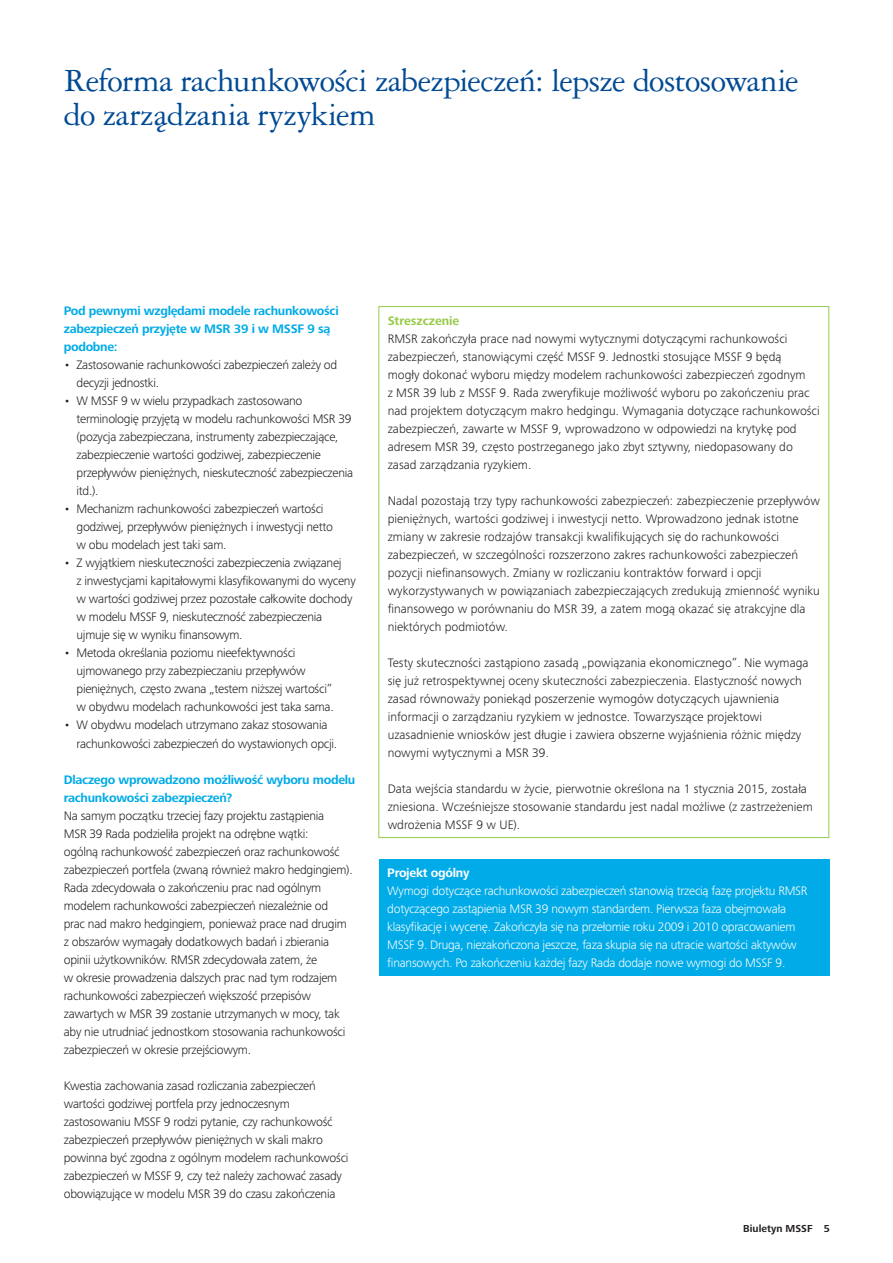
<style>
.page{position:relative;width:893px;height:1263px;background:#fff}
.page>*{position:absolute;margin:0;border:0;box-sizing:border-box;transform-origin:0 0}
.t1{font:34.5px/34.5px "Garamond 3 CE";letter-spacing:-.015em;color:#014a94}
.t2{font:300 12.75px/18px "Frutiger Next Pro";letter-spacing:-.02em;color:#231f20}
.t3{font:300 12.75px/18px "Frutiger Next Pro";color:#231f20}
.t4{font:300 12.75px/18px "Frutiger Next Pro";letter-spacing:-.02em;color:#fff}
.t5{font:700 12.75px/18px "Frutiger Next Pro";letter-spacing:-.02em;color:#00abe7}
.t6{font:700 12.75px "Frutiger Next Pro";letter-spacing:-.02em;color:#fff}
.t7{font:700 12.75px "Frutiger Next Pro";color:#97ca49}
.t8{font:700 10.5px "Frutiger Next Pro";color:#231f20}
</style>
<div class="page">
<div style="left:379px;top:860px;width:450px;height:116px;background:#00abe7"></div>
<h1 class="t1" style="left:64px;top:63px;width:736px">Reforma rachunkowości zabezpieczeń: lepsze dostosowanie do zarządzania ryzykiem</h1>
<p class="t5" style="left:64px;top:302px;width:276px">Pod pewnymi względami modele rachunkowości zabezpieczeń przyjęte w MSR 39 i w MSSF 9 są podobne:</p>
<p class="t2" style="left:77px;top:356px;width:262px;text-indent:-13px">• Zastosowanie rachunkowości zabezpieczeń zależy od decyzji jednostki.</p>
<p class="t2" style="left:77px;top:392px;width:278px;text-indent:-13px">• W MSSF 9 w wielu przypadkach zastosowano terminologię przyjętą w modelu rachunkowości MSR 39 (pozycja zabezpieczana, instrumenty zabezpieczające, zabezpieczenie wartości godziwej, zabezpieczenie przepływów pieniężnych, nieskuteczność zabezpieczenia itd.).</p>
<p class="t2" style="left:77px;top:500px;width:258px;text-indent:-13px">• Mechanizm rachunkowości zabezpieczeń wartości godziwej, przepływów pieniężnych i inwestycji netto w obu modelach jest taki sam.</p>
<p class="t2" style="left:77px;top:554px;width:281px;text-indent:-13px">• Z wyjątkiem nieskuteczności zabezpieczenia związanej<br>z inwestycjami kapitałowymi klasyfikowanymi do wyceny w wartości godziwej przez pozostałe całkowite dochody w modelu MSSF 9, nieskuteczność zabezpieczenia ujmuje się w wyniku finansowym.</p>
<p class="t2" style="left:77px;top:644px;width:259px;text-indent:-13px">• Metoda określania poziomu nieefektywności ujmowanego przy zabezpieczaniu przepływów pieniężnych, często zwana „testem niższej wartości” w obydwu modelach rachunkowości jest taka sama.</p>
<p class="t2" style="left:77px;top:716px;width:262px;text-indent:-13px">• W obydwu modelach utrzymano zakaz stosowania rachunkowości zabezpieczeń do wystawionych opcji.</p>
<p class="t5" style="left:64px;top:770px;width:293px">Dlaczego wprowadzono możliwość wyboru modelu rachunkowości zabezpieczeń?</p>
<p class="t2" style="left:64px;top:806px;width:290px">Na samym początku trzeciej fazy projektu zastąpienia<br>MSR 39 Rada podzieliła projekt na odrębne wątki:<br>ogólną rachunkowość zabezpieczeń oraz rachunkowość zabezpieczeń portfela (zwaną również makro hedgingiem).<br>Rada zdecydowała o zakończeniu prac nad ogólnym modelem rachunkowości zabezpieczeń niezależnie od<br>prac nad makro hedgingiem, ponieważ prace nad drugim z obszarów wymagały dodatkowych badań i zbierania opinii użytkowników. RMSR zdecydowała zatem, że<br>w okresie prowadzenia dalszych prac nad tym rodzajem rachunkowości zabezpieczeń większość przepisów zawartych w MSR 39 zostanie utrzymanych w mocy, tak aby nie utrudniać jednostkom stosowania rachunkowości zabezpieczeń w okresie przejściowym.</p>
<p class="t2" style="left:64px;top:1076px;width:286px">Kwestia zachowania zasad rozliczania zabezpieczeń wartości godziwej portfela przy jednoczesnym zastosowaniu MSSF 9 rodzi pytanie, czy rachunkowość zabezpieczeń przepływów pieniężnych w skali makro powinna być zgodna z ogólnym modelem rachunkowości zabezpieczeń w MSSF 9, czy też należy zachować zasady obowiązujące w modelu MSR 39 do czasu zakończenia</p>
<p class="t7" style="left:388px;top:313px;width:73px">Streszczenie</p>
<p class="t3" style="left:388px;top:329px;width:434px">RMSR zakończyła prace nad nowymi wytycznymi dotyczącymi rachunkowości zabezpieczeń, stanowiącymi część MSSF 9. Jednostki stosujące MSSF 9 będą<br>mogły dokonać wyboru między modelem rachunkowości zabezpieczeń zgodnym<br>z MSR 39 lub z MSSF 9. Rada zweryfikuje możliwość wyboru po zakończeniu prac nad projektem dotyczącym makro hedgingu. Wymagania dotyczące rachunkowości zabezpieczeń, zawarte w MSSF 9, wprowadzono w odpowiedzi na krytykę pod adresem MSR 39, często postrzeganego jako zbyt sztywny, niedopasowany do zasad zarządzania ryzykiem.</p>
<p class="t3" style="left:388px;top:492px;width:434px">Nadal pozostają trzy typy rachunkowości zabezpieczeń: zabezpieczenie przepływów pieniężnych, wartości godziwej i inwestycji netto. Wprowadzono jednak istotne zmiany w zakresie rodzajów transakcji kwalifikujących się do rachunkowości zabezpieczeń, w szczególności rozszerzono zakres rachunkowości zabezpieczeń pozycji niefinansowych. Zmiany w rozliczaniu kontraktów forward i opcji wykorzystywanych w powiązaniach zabezpieczających zredukują zmienność wyniku finansowego w porównaniu do MSR 39, a zatem mogą okazać się atrakcyjne dla niektórych podmiotów.</p>
<p class="t3" style="left:388px;top:654px;width:422px">Testy skuteczności zastąpiono zasadą „powiązania ekonomicznego”. Nie wymaga się już retrospektywnej oceny skuteczności zabezpieczenia. Elastyczność nowych zasad równoważy poniekąd poszerzenie wymogów dotyczących ujawnienia informacji o zarządzaniu ryzykiem w jednostce. Towarzyszące projektowi uzasadnienie wniosków jest długie i zawiera obszerne wyjaśnienia różnic między nowymi wytycznymi a MSR 39.</p>
<p class="t3" style="left:388px;top:780px;width:427px">Data wejścia standardu w życie, pierwotnie określona na 1 stycznia 2015, została zniesiona. Wcześniejsze stosowanie standardu jest nadal możliwe (z zastrzeżeniem wdrożenia MSSF 9 w UE).</p>
<p class="t6" style="left:387px;top:866px;width:84px">Projekt ogólny</p>
<p class="t4" style="left:387px;top:882px;width:422px">Wymogi dotyczące rachunkowości zabezpieczeń stanowią trzecią fazę projektu RMSR dotyczącego zastąpienia MSR 39 nowym standardem. Pierwsza faza obejmowała klasyfikację i wycenę. Zakończyła się na przełomie roku 2009 i 2010 opracowaniem MSSF 9. Druga, niezakończona jeszcze, faza skupia się na utracie wartości aktywów finansowych. Po zakończeniu każdej fazy Rada dodaje nowe wymogi do MSSF 9.</p>
<p class="t8" style="left:743px;top:1222px;width:88px">Biuletyn MSSF 5</p>
</div>
